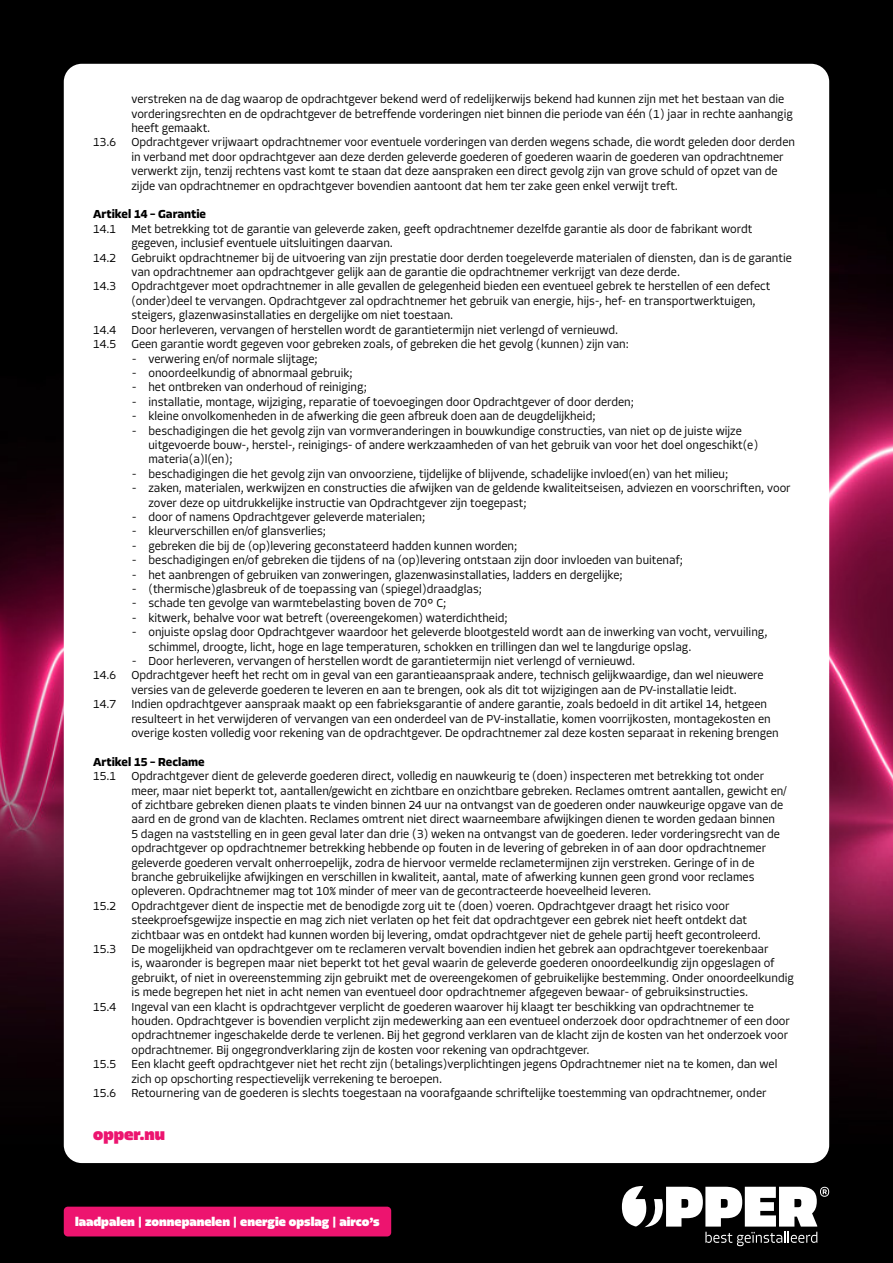
<style>
.page{position:relative;width:893px;height:1263px;background:#fff}
.page>*{position:absolute;margin:0;border:0;box-sizing:border-box;transform-origin:0 0}
.t1{font:900 16.5px "Allotrope";color:#ec146f}
.t2{font:900 12.45px "Allotrope";color:#fff}
.t3{font:300 12px/14.4px "Allotrope";color:#000}
.t4{font:700 12px "Allotrope";color:#000}
</style>
<div class="page">
<img style="left:0;top:0;width:893px;height:1263px">
<div style="left:64px;top:64px;width:765px;height:1099px;background:#fff;border-radius:18px"></div>
<svg style="left:622px;top:1186px;width:207px;height:60px"></svg>
<div style="left:64px;top:1206px;width:327px;height:30px;background:#ed146f;border-radius:4px"></div>
<p class="t3" style="left:131px;top:92px;width:663px">verstreken na de dag waarop de opdrachtgever bekend werd of redelijkerwijs bekend had kunnen zijn met het bestaan van die vorderingsrechten en de opdrachtgever de betreffende vorderingen niet binnen die periode van één (1) jaar in rechte aanhangig heeft gemaakt.</p>
<p class="t3" style="left:93px;top:135px;width:24px">13.6</p>
<p class="t3" style="left:131px;top:135px;width:665px">Opdrachtgever vrijwaart opdrachtnemer voor eventuele vorderingen van derden wegens schade, die wordt geleden door derden in verband met door opdrachtgever aan deze derden geleverde goederen of goederen waarin de goederen van opdrachtnemer verwerkt zijn, tenzij rechtens vast komt te staan dat deze aanspraken een direct gevolg zijn van grove schuld of opzet van de zijde van opdrachtnemer en opdrachtgever bovendien aantoont dat hem ter zake geen enkel verwijt treft.</p>
<p class="t4" style="left:93px;top:206px;width:114px">Artikel 14 – Garantie</p>
<p class="t3" style="left:93px;top:222px;width:24px">14.1</p>
<p class="t3" style="left:131px;top:222px;width:622px">Met betrekking tot de garantie van geleverde zaken, geeft opdrachtnemer dezelfde garantie als door de fabrikant wordt gegeven, inclusief eventuele uitsluitingen daarvan.</p>
<p class="t3" style="left:93px;top:251px;width:24px">14.2</p>
<p class="t3" style="left:131px;top:251px;width:662px">Gebruikt opdrachtnemer bij de uitvoering van zijn prestatie door derden toegeleverde materialen of diensten, dan is de garantie van opdrachtnemer aan opdrachtgever gelijk aan de garantie die opdrachtnemer verkrijgt van deze derde.</p>
<p class="t3" style="left:93px;top:279px;width:24px">14.3</p>
<p class="t3" style="left:131px;top:279px;width:640px">Opdrachtgever moet opdrachtnemer in alle gevallen de gelegenheid bieden een eventueel gebrek te herstellen of een defect (onder)deel te vervangen. Opdrachtgever zal opdrachtnemer het gebruik van energie, hijs-, hef- en transportwerktuigen, steigers, glazenwasinstallaties en dergelijke om niet toestaan.</p>
<p class="t3" style="left:93px;top:323px;width:24px">14.4</p>
<p class="t3" style="left:131px;top:323px;width:488px">Door herleveren, vervangen of herstellen wordt de garantietermijn niet verlengd of vernieuwd.</p>
<p class="t3" style="left:93px;top:337px;width:24px">14.5</p>
<p class="t3" style="left:131px;top:337px;width:499px">Geen garantie wordt gegeven voor gebreken zoals, of gebreken die het gevolg (kunnen) zijn van:</p>
<p class="t3" style="left:132px;top:351px;width:187px">- verwering en/of normale slijtage;</p>
<p class="t3" style="left:132px;top:366px;width:222px">- onoordeelkundig of abnormaal gebruik;</p>
<p class="t3" style="left:132px;top:380px;width:236px">- het ontbreken van onderhoud of reiniging;</p>
<p class="t3" style="left:132px;top:395px;width:503px">- installatie, montage, wijziging, reparatie of toevoegingen door Opdrachtgever of door derden;</p>
<p class="t3" style="left:132px;top:409px;width:465px">- kleine onvolkomenheden in de afwerking die geen afbreuk doen aan de deugdelijkheid;</p>
<p class="t3" style="left:148px;top:423px;width:611px;text-indent:-16px">- beschadigingen die het gevolg zijn van vormveranderingen in bouwkundige constructies, van niet op de juiste wijze uitgevoerde bouw-, herstel-, reinigings- of andere werkzaamheden of van het gebruik van voor het doel ongeschikt(e) materia(a)l(en);</p>
<p class="t3" style="left:132px;top:467px;width:598px">- beschadigingen die het gevolg zijn van onvoorziene, tijdelijke of blijvende, schadelijke invloed(en) van het milieu;</p>
<p class="t3" style="left:148px;top:481px;width:644px;text-indent:-16px">- zaken, materialen, werkwijzen en constructies die afwijken van de geldende kwaliteitseisen, adviezen en voorschriften, voor zover deze op uitdrukkelijke instructie van Opdrachtgever zijn toegepast;</p>
<p class="t3" style="left:132px;top:510px;width:295px">- door of namens Opdrachtgever geleverde materialen;</p>
<p class="t3" style="left:132px;top:524px;width:195px">- kleurverschillen en/of glansverlies;</p>
<p class="t3" style="left:132px;top:539px;width:387px">- gebreken die bij de (op)levering geconstateerd hadden kunnen worden;</p>
<p class="t3" style="left:132px;top:553px;width:552px">- beschadigingen en/of gebreken die tijdens of na (op)levering ontstaan zijn door invloeden van buitenaf;</p>
<p class="t3" style="left:132px;top:567px;width:492px">- het aanbrengen of gebruiken van zonweringen, glazenwasinstallaties, ladders en dergelijke;</p>
<p class="t3" style="left:132px;top:582px;width:351px">- (thermische)glasbreuk of de toepassing van (spiegel)draadglas;</p>
<p class="t3" style="left:132px;top:596px;width:316px">- schade ten gevolge van warmtebelasting boven de 70° C;</p>
<p class="t3" style="left:132px;top:611px;width:377px">- kitwerk, behalve voor wat betreft (overeengekomen) waterdichtheid;</p>
<p class="t3" style="left:148px;top:625px;width:621px;text-indent:-16px">- onjuiste opslag door Opdrachtgever waardoor het geleverde blootgesteld wordt aan de inwerking van vocht, vervuiling, schimmel, droogte, licht, hoge en lage temperaturen, schokken en trillingen dan wel te langdurige opslag.</p>
<p class="t3" style="left:132px;top:654px;width:505px">- Door herleveren, vervangen of herstellen wordt de garantietermijn niet verlengd of vernieuwd.</p>
<p class="t3" style="left:93px;top:668px;width:24px">14.6</p>
<p class="t3" style="left:131px;top:668px;width:633px">Opdrachtgever heeft het recht om in geval van een garantieaanspraak andere, technisch gelijkwaardige, dan wel nieuwere versies van de geleverde goederen te leveren en aan te brengen, ook als dit tot wijzigingen aan de PV-installatie leidt.</p>
<p class="t3" style="left:93px;top:697px;width:24px">14.7</p>
<p class="t3" style="left:131px;top:697px;width:649px">Indien opdrachtgever aanspraak maakt op een fabrieksgarantie of andere garantie, zoals bedoeld in dit artikel 14, hetgeen resulteert in het verwijderen of vervangen van een onderdeel van de PV-installatie, komen voorrijkosten, montagekosten en overige kosten volledig voor rekening van de opdrachtgever. De opdrachtnemer zal deze kosten separaat in rekening brengen</p>
<p class="t4" style="left:93px;top:754px;width:113px">Artikel 15 – Reclame</p>
<p class="t3" style="left:93px;top:769px;width:24px">15.1</p>
<p class="t3" style="left:131px;top:769px;width:656px">Opdrachtgever dient de geleverde goederen direct, volledig en nauwkeurig te (doen) inspecteren met betrekking tot onder meer, maar niet beperkt tot, aantallen/gewicht en zichtbare en onzichtbare gebreken. Reclames omtrent aantallen, gewicht en/ of zichtbare gebreken dienen plaats te vinden binnen 24 uur na ontvangst van de goederen onder nauwkeurige opgave van de aard en de grond van de klachten. Reclames omtrent niet direct waarneembare afwijkingen dienen te worden gedaan binnen<br>5 dagen na vaststelling en in geen geval later dan drie (3) weken na ontvangst van de goederen. Ieder vorderingsrecht van de opdrachtgever op opdrachtnemer betrekking hebbende op fouten in de levering of gebreken in of aan door opdrachtnemer geleverde goederen vervalt onherroepelijk, zodra de hiervoor vermelde reclametermijnen zijn verstreken. Geringe of in de branche gebruikelijke afwijkingen en verschillen in kwaliteit, aantal, mate of afwerking kunnen geen grond voor reclames opleveren. Opdrachtnemer mag tot 10% minder of meer van de gecontracteerde hoeveelheid leveren.</p>
<p class="t3" style="left:93px;top:899px;width:24px">15.2</p>
<p class="t3" style="left:131px;top:899px;width:631px">Opdrachtgever dient de inspectie met de benodigde zorg uit te (doen) voeren. Opdrachtgever draagt het risico voor steekproefsgewijze inspectie en mag zich niet verlaten op het feit dat opdrachtgever een gebrek niet heeft ontdekt dat zichtbaar was en ontdekt had kunnen worden bij levering, omdat opdrachtgever niet de gehele partij heeft gecontroleerd.</p>
<p class="t3" style="left:93px;top:942px;width:24px">15.3</p>
<p class="t3" style="left:131px;top:942px;width:664px">De mogelijkheid van opdrachtgever om te reclameren vervalt bovendien indien het gebrek aan opdrachtgever toerekenbaar<br>is, waaronder is begrepen maar niet beperkt tot het geval waarin de geleverde goederen onoordeelkundig zijn opgeslagen of gebruikt, of niet in overeenstemming zijn gebruikt met de overeengekomen of gebruikelijke bestemming. Onder onoordeelkundig is mede begrepen het niet in acht nemen van eventueel door opdrachtnemer afgegeven bewaar- of gebruiksinstructies.</p>
<p class="t3" style="left:93px;top:999px;width:24px">15.4</p>
<p class="t3" style="left:131px;top:999px;width:660px">Ingeval van een klacht is opdrachtgever verplicht de goederen waarover hij klaagt ter beschikking van opdrachtnemer te houden. Opdrachtgever is bovendien verplicht zijn medewerking aan een eventueel onderzoek door opdrachtnemer of een door opdrachtnemer ingeschakelde derde te verlenen. Bij het gegrond verklaren van de klacht zijn de kosten van het onderzoek voor opdrachtnemer. Bij ongegrondverklaring zijn de kosten voor rekening van opdrachtgever.</p>
<p class="t3" style="left:93px;top:1057px;width:24px">15.5</p>
<p class="t3" style="left:131px;top:1057px;width:647px">Een klacht geeft opdrachtgever niet het recht zijn (betalings)verplichtingen jegens Opdrachtnemer niet na te komen, dan wel zich op opschorting respectievelijk verrekening te beroepen.</p>
<p class="t3" style="left:93px;top:1086px;width:24px">15.6</p>
<p class="t3" style="left:131px;top:1086px;width:637px">Retournering van de goederen is slechts toegestaan na voorafgaande schriftelijke toestemming van opdrachtnemer, onder</p>
<h1 class="t1" style="left:93px;top:1123px;width:73px">opper.nu</h1>
<p class="t2" style="left:75px;top:1213px;width:306px">laadpalen | zonnepanelen | energie opslag | airco’s</p>
</div>
